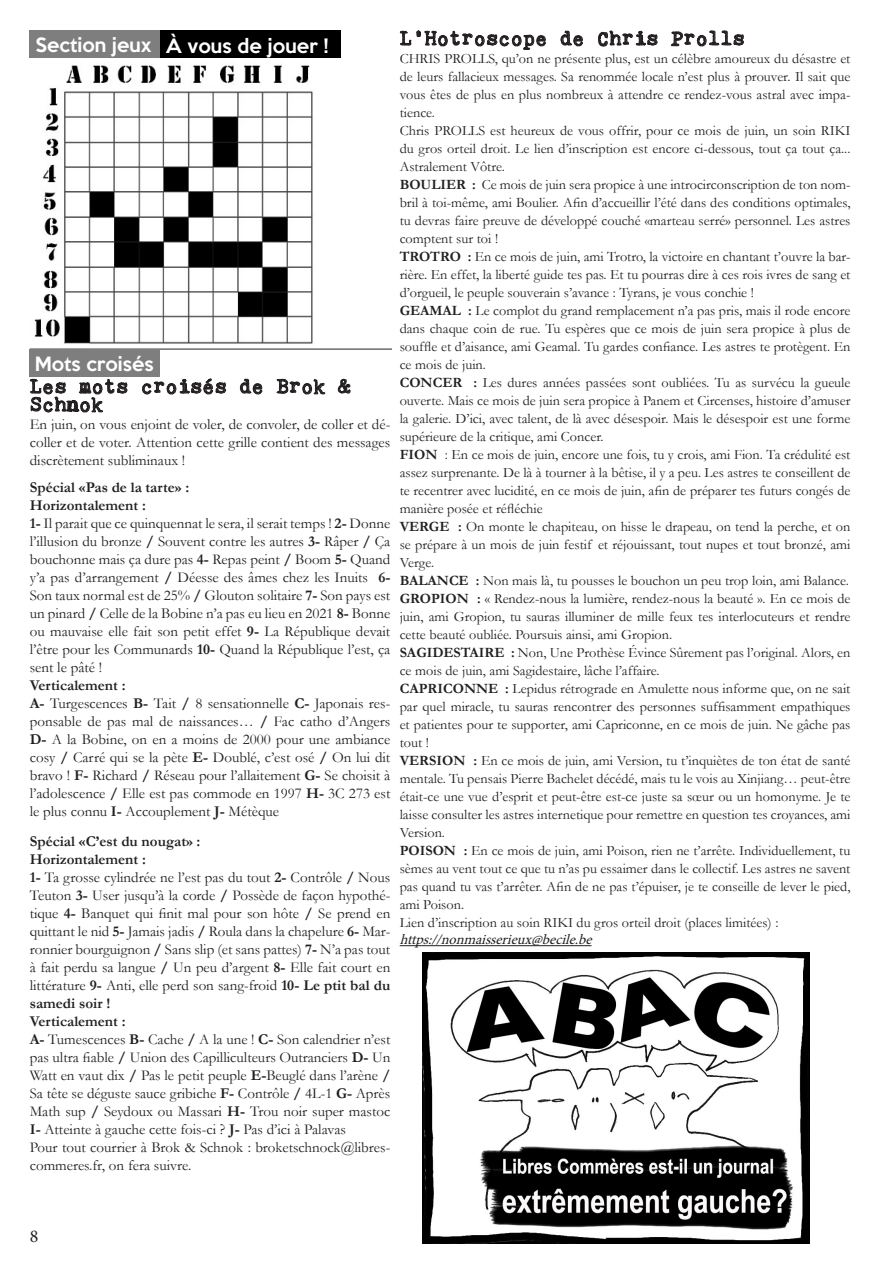
<style>
.page{position:relative;width:893px;height:1263px;background:#fff}
.page>*{position:absolute;margin:0;border:0;box-sizing:border-box;transform-origin:0 0}
.t1{font:21px/18px "Kingthings Trypewriter 2";color:#231f20}
.t2{font:500 18.15px "Keep Calm";color:#fff}
.t3{font:500 18px "Keep Calm";color:#fff}
.t4{font:18px "Minion Pro";color:#231f20}
.t5{font:15px/18px "Garamond";color:#231f20;text-align:justify}
.t6{font:700 15px "Garamond";color:#231f20}
.t7{font:14.25px/18px "Garamond";color:#231f20;text-align:justify}
.t8{font:italic 14.25px "Minion Pro";color:#231f20}
.s1{font-weight:700}
</style>
<div class="page">
<img style="left:30px;top:57px;width:290px;height:287px">
<div style="left:30px;top:30px;width:130px;height:27px;background:#7f7e7e"></div>
<div style="left:160px;top:30px;width:181px;height:27px;background:#000"></div>
<svg style="left:142px;top:378px;width:84px;height:17px"></svg>
<svg style="left:240px;top:378px;width:22px;height:17px"></svg>
<svg style="left:276px;top:379px;width:49px;height:16px"></svg>
<svg style="left:338px;top:379px;width:13px;height:15px"></svg>
<svg style="left:30px;top:378px;width:98px;height:35px"></svg>
<hr style="left:30px;top:349px;width:362px;height:1px;background:#231f20">
<div style="left:29px;top:350px;width:130px;height:27px;background:#7f7e7e"></div>
<hr style="left:400px;top:945px;width:191px;height:1px;background:#231f20">
<svg style="left:400px;top:30px;width:146px;height:20px"></svg>
<svg style="left:561px;top:30px;width:22px;height:17px"></svg>
<svg style="left:598px;top:30px;width:60px;height:17px"></svg>
<svg style="left:671px;top:30px;width:73px;height:16px"></svg>
<img style="left:422px;top:952px;width:387px;height:291px">
<p class="t3" style="left:35px;top:29px;width:118px">Section jeux</p>
<p class="t2" style="left:166px;top:30px;width:164px">À vous de jouer !</p>
<p class="t3" style="left:35px;top:349px;width:120px">Mots croisés</p>
<p class="t1" style="left:30px;top:377px;width:322px">Les mots croisés de Brok &amp;<br>Schnok</p>
<p class="t5" style="left:30px;top:415px;width:362px">En juin, on vous enjoint de voler, de convoler, de coller et dé&shy;coller et de voter. Attention cette grille contient des messages discrètement subliminaux !</p>
<p class="t6" style="left:30px;top:477px;width:161px">Spécial «Pas de la tarte» :</p>
<p class="t6" style="left:30px;top:495px;width:118px">Horizontalement :</p>
<p class="t5" style="left:30px;top:514px;width:362px"><span class="s1">1-</span> Il parait que ce quinquennat le sera, il serait temps ! <span class="s1">2-</span> Donne l’illusion du bronze <span class="s1">/</span> Souvent contre les autres <span class="s1">3-</span> Râper <span class="s1">/</span> Ça bouchonne mais ça dure pas <span class="s1">4-</span> Repas peint <span class="s1">/</span> Boom <span class="s1">5-</span> Quand y’a pas d’arrangement <span class="s1">/</span> Déesse des âmes chez les Inuits <span class="s1">6- </span>Son taux normal est de 25% <span class="s1">/</span> Glouton solitaire <span class="s1">7-</span> Son pays est un pinard <span class="s1">/</span> Celle de la Bobine n’a pas eu lieu en 2021 <span class="s1">8-</span> Bonne ou mauvaise elle fait son petit effet <span class="s1">9-</span> La République devait l’être pour les Communards <span class="s1">10-</span> Quand la République l’est, ça sent le pâté !</p>
<p class="t6" style="left:30px;top:675px;width:97px">Verticalement :</p>
<p class="t5" style="left:30px;top:694px;width:362px"><span class="s1">A-</span> Turgescences <span class="s1">B-</span> Tait <span class="s1">/</span> 8 sensationnelle <span class="s1">C-</span> Japonais res&shy;ponsable de pas mal de naissances… <span class="s1">/</span> Fac catho d’Angers <span class="s1">D-</span> A la Bobine, on en a moins de 2000 pour une ambiance cosy <span class="s1">/</span> Carré qui se la pète <span class="s1">E-</span> Doublé, c’est osé <span class="s1">/</span> On lui dit bravo ! <span class="s1">F-</span> Richard <span class="s1">/</span> Réseau pour l’allaitement <span class="s1">G-</span> Se choisit à l’adolescence <span class="s1">/</span> Elle est pas commode en 1997 <span class="s1">H-</span> 3C 273 est le plus connu <span class="s1">I-</span> Accouplement <span class="s1">J-</span> Métèque</p>
<p class="t6" style="left:30px;top:831px;width:172px">Spécial «C’est du nougat» :</p>
<p class="t6" style="left:30px;top:849px;width:118px">Horizontalement :</p>
<p class="t5" style="left:30px;top:868px;width:362px"><span class="s1">1-</span> Ta grosse cylindrée ne l’est pas du tout <span class="s1">2-</span> Contrôle <span class="s1">/</span> Nous Teuton <span class="s1">3-</span> User jusqu’à la corde <span class="s1">/</span> Possède de façon hypothé&shy;tique <span class="s1">4-</span> Banquet qui finit mal pour son hôte <span class="s1">/</span> Se prend en quittant le nid <span class="s1">5-</span> Jamais jadis <span class="s1">/</span> Roula dans la chapelure <span class="s1">6-</span> Mar&shy;ronnier bourguignon <span class="s1">/</span> Sans slip (et sans pattes) <span class="s1">7-</span> N’a pas tout à fait perdu sa langue <span class="s1">/</span> Un peu d’argent <span class="s1">8-</span> Elle fait court en littérature <span class="s1">9-</span> Anti, elle perd son sang-froid <span class="s1">10- Le ptit bal du samedi soir !</span></p>
<p class="t6" style="left:30px;top:1011px;width:97px">Verticalement :</p>
<p class="t5" style="left:30px;top:1030px;width:362px"><span class="s1">A-</span> Tumescences <span class="s1">B-</span> Cache <span class="s1">/</span> A la une ! <span class="s1">C-</span> Son calendrier n’est pas ultra fiable <span class="s1">/</span> Union des Capilliculteurs Outranciers <span class="s1">D-</span> Un Watt en vaut dix <span class="s1">/</span> Pas le petit peuple <span class="s1">E-</span>Beuglé dans l’arène <span class="s1">/ </span>Sa tête se déguste sauce gribiche <span class="s1">F-</span> Contrôle <span class="s1">/</span> 4L-1 <span class="s1">G-</span> Après Math sup <span class="s1">/</span> Seydoux ou Massari <span class="s1">H-</span> Trou noir super mastoc <span class="s1">I-</span> Atteinte à gauche cette fois-ci ? <span class="s1">J-</span> Pas d’ici à Palavas</p>
<p class="t5" style="left:30px;top:1138px;width:362px">Pour tout courrier à Brok &amp; Schnok : broketschnock@libres&shy;commeres.fr, on fera suivre.</p>
<p class="t1" style="left:400px;top:29px;width:346px">L’Hotroscope de Chris Prolls</p>
<p class="t7" style="left:400px;top:49px;width:452px">CHRIS PROLLS, qu’on ne présente plus, est un célèbre amoureux du désastre et de leurs fallacieux messages. Sa renommée locale n’est plus à prouver. Il sait que vous êtes de plus en plus nombreux à attendre ce rendez-vous astral avec impa&shy;tience.</p>
<p class="t7" style="left:400px;top:121px;width:452px">Chris PROLLS est heureux de vous offrir, pour ce mois de juin, un soin RIKI du gros orteil droit. Le lien d’inscription est encore ci-dessous, tout ça tout ça...<br>Astralement Vôtre.</p>
<p class="t7" style="left:400px;top:175px;width:452px"><span class="s1">BOULIER :</span> Ce mois de juin sera propice à une introcirconscription de ton nom&shy;bril à toi-même, ami Boulier. Afin d’accueillir l’été dans des conditions optimales, tu devras faire preuve de développé couché «marteau serré» personnel. Les astres comptent sur toi !</p>
<p class="t7" style="left:400px;top:247px;width:452px"><span class="s1">TROTRO :</span> En ce mois de juin, ami Trotro, la victoire en chantant t’ouvre la bar&shy;rière. En effet, la liberté guide tes pas. Et tu pourras dire à ces rois ivres de sang et d’orgueil, le peuple souverain s’avance : Tyrans, je vous conchie !</p>
<p class="t7" style="left:400px;top:301px;width:452px"><span class="s1">GEAMAL :</span> Le complot du grand remplacement n’a pas pris, mais il rode encore dans chaque coin de rue. Tu espères que ce mois de juin sera propice à plus de souffle et d’aisance, ami Geamal. Tu gardes confiance. Les astres te protègent. En ce mois de juin.</p>
<p class="t7" style="left:400px;top:373px;width:452px"><span class="s1">CONCER :</span> Les dures années passées sont oubliées. Tu as survécu la gueule ouverte. Mais ce mois de juin sera propice à Panem et Circenses, histoire d’amuser la galerie. D’ici, avec talent, de là avec désespoir. Mais le désespoir est une forme supérieure de la critique, ami Concer.</p>
<p class="t7" style="left:400px;top:445px;width:452px"><span class="s1">FION</span> : En ce mois de juin, encore une fois, tu y crois, ami Fion. Ta crédulité est assez surprenante. De là à tourner à la bêtise, il y a peu. Les astres te conseillent de te recentrer avec lucidité, en ce mois de juin, afin de préparer tes futurs congés de manière posée et réfléchie</p>
<p class="t7" style="left:400px;top:517px;width:452px"><span class="s1">VERGE :</span> On monte le chapiteau, on hisse le drapeau, on tend la perche, et on se prépare à un mois de juin festif et réjouissant, tout nupes et tout bronzé, ami Verge.</p>
<p class="t7" style="left:400px;top:571px;width:451px"><span class="s1">BALANCE :</span> Non mais là, tu pousses le bouchon un peu trop loin, ami Balance.</p>
<p class="t7" style="left:400px;top:589px;width:452px"><span class="s1">GROPION :</span> « Rendez-nous la lumière, rendez-nous la beauté ». En ce mois de juin, ami Gropion, tu sauras illuminer de mille feux tes interlocuteurs et rendre cette beauté oubliée. Poursuis ainsi, ami Gropion.</p>
<p class="t7" style="left:400px;top:643px;width:452px"><span class="s1">SAGIDESTAIRE :</span> Non, Une Prothèse Évince Sûrement pas l’original. Alors, en ce mois de juin, ami Sagidestaire, lâche l’affaire.</p>
<p class="t7" style="left:400px;top:679px;width:452px"><span class="s1">CAPRICONNE :</span> Lepidus rétrograde en Amulette nous informe que, on ne sait par quel miracle, tu sauras rencontrer des personnes suffisamment empathiques et patientes pour te supporter, ami Capriconne, en ce mois de juin. Ne gâche pas tout !</p>
<p class="t7" style="left:400px;top:751px;width:452px"><span class="s1">VERSION :</span> En ce mois de juin, ami Version, tu t’inquiètes de ton état de santé mentale. Tu pensais Pierre Bachelet décédé, mais tu le vois au Xinjiang… peut-être était-ce une vue d’esprit et peut-être est-ce juste sa sœur ou un homonyme. Je te laisse consulter les astres internetique pour remettre en question tes croyances, ami Version.</p>
<p class="t7" style="left:400px;top:841px;width:452px"><span class="s1">POISON :</span> En ce mois de juin, ami Poison, rien ne t’arrête. Individuellement, tu sèmes au vent tout ce que tu n’as pu essaimer dans le collectif. Les astres ne savent pas quand tu vas t’arrêter. Afin de ne pas t’épuiser, je te conseille de lever le pied, ami Poison.</p>
<p class="t7" style="left:400px;top:913px;width:380px">Lien d’inscription au soin RIKI du gros orteil droit (places limitées) :</p>
<p class="t8" style="left:400px;top:930px;width:198px">https://nonmaisserieux@becile.be</p>
<p class="t4" style="left:30px;top:1225px;width:10px">8</p>
</div>
